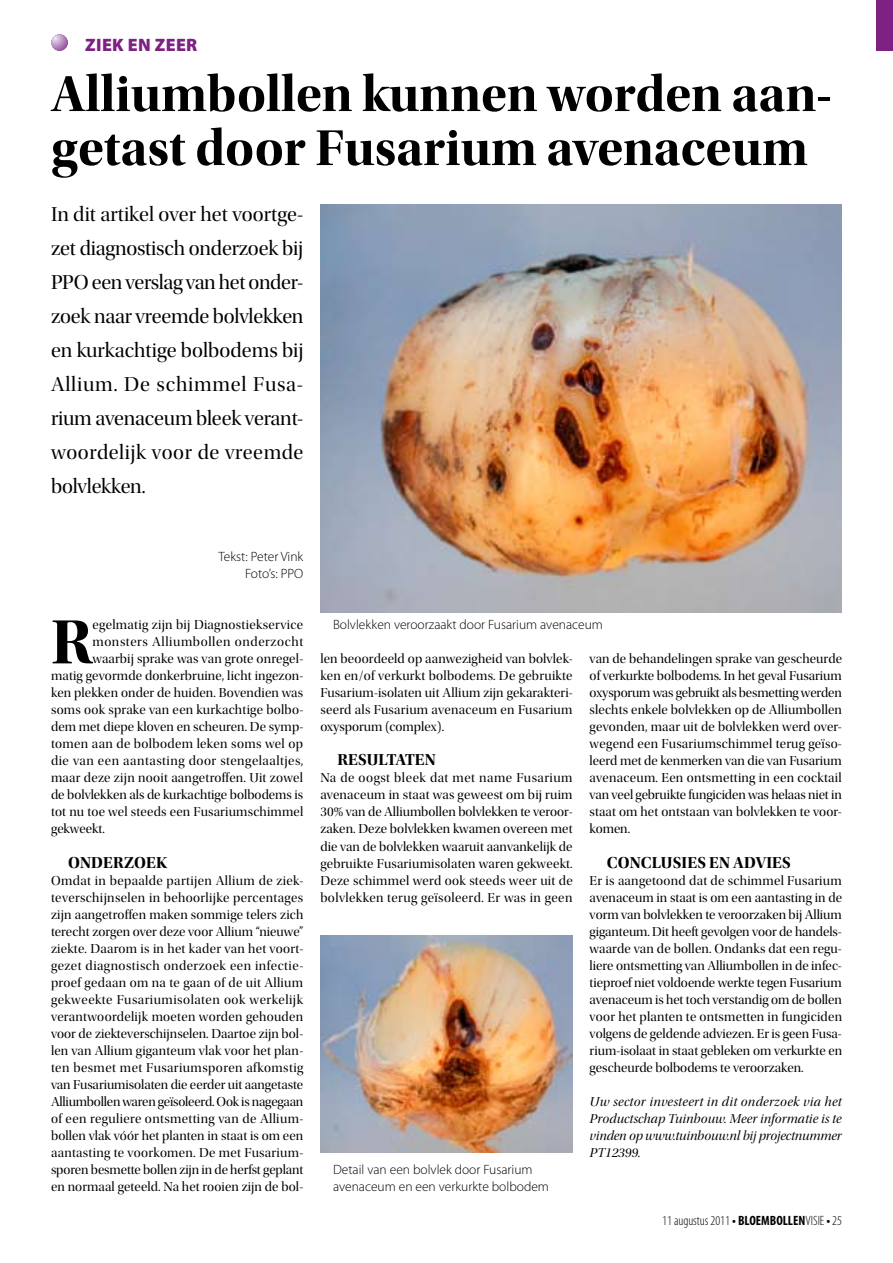
<style>
.page{position:relative;width:893px;height:1263px;background:#fff}
.page>*{position:absolute;margin:0;border:0;box-sizing:border-box;transform-origin:0 0}
.t1{font:65.1px "Utopia Std Bold Disp";color:#000}
.t2{font:52.5px/54px "Utopia Std Bold Disp";color:#000}
.t3{font:21px/34px "Utopia Std Disp";color:#000;text-align:justify}
.t4{font:900 18px "Myriad Pro";letter-spacing:.02em;color:#7d2182}
.t5{font:16.5px "Utopia Std Bold Disp";letter-spacing:.01em;color:#000}
.t6{font:13.5px/17px "Utopia Std Disp";letter-spacing:.01em;color:#000;text-align:justify}
.t7{font:300 13.5px/17px "Myriad Pro";color:#000;text-align:right}
.t8{font:13.5px/17px "Utopia Std Disp It";letter-spacing:-.005em;color:#000;text-align:justify}
.t9{font:13.5px "Utopia Std Disp";letter-spacing:.035em;color:#000}
.t10{font:300 condensed 13.5px "Myriad Pro";color:#000}
.t11{font:13.5px "Utopia Std Disp";letter-spacing:.045em;color:#000}
.s1{font-weight:700}
</style>
<div class="page">
<div style="left:876px;top:0;width:17px;height:51px;background:#7d2182"></div>
<svg style="left:51px;top:34px;width:17px;height:17px"></svg>
<img style="left:320px;top:935px;width:253px;height:217px">
<img style="left:320px;top:204px;width:522px;height:408px">
<h3 class="t4" style="left:85px;top:35px;width:114px">ZIEK EN ZEER</h3>
<h2 class="t2" style="left:51px;top:67px;width:782px">Alliumbollen kunnen worden aan&shy;getast door Fusarium avenaceum</h2>
<p class="t3" style="left:51px;top:198px;width:254px">In dit artikel over het voortge&shy;zet diagnostisch onderzoek bij PPO een verslag van het onder&shy;zoek naar vreemde bolvlekken en kurkachtige bolbodems bij Allium. De schimmel Fusa&shy;rium avenaceum bleek verant&shy;woordelijk voor de vreemde bolvlekken.</p>
<p class="t7" style="left:219px;top:549px;width:86px">Tekst: Peter Vink<br>Foto’s: PPO</p>
<h1 class="t1" style="left:51px;top:606px;width:43px">R</h1>
<p class="t6" style="left:92px;top:617px;width:212px">egelmatig zijn bij Diagnostiekservice</p>
<p class="t11" style="left:92px;top:635px;width:212px">monsters Alliumbollen onderzocht</p>
<p class="t6" style="left:92px;top:651px;width:212px">waarbij sprake was van grote onregel-</p>
<p class="t6" style="left:51px;top:668px;width:254px">matig gevormde donkerbruine, licht ingezon-</p>
<p class="t6" style="left:51px;top:685px;width:254px">ken plekken onder de huiden. Bovendien was</p>
<p class="t6" style="left:51px;top:702px;width:254px">soms ook sprake van een kurkachtige bolbo-</p>
<p class="t6" style="left:51px;top:719px;width:254px">dem met diepe kloven en scheuren. De symp-</p>
<p class="t6" style="left:51px;top:736px;width:254px">tomen aan de bolbodem leken soms wel op</p>
<p class="t9" style="left:51px;top:754px;width:254px">die van een aantasting door stengelaaltjes,</p>
<p class="t6" style="left:51px;top:770px;width:254px">maar deze zijn nooit aangetroffen. Uit zowel</p>
<p class="t6" style="left:51px;top:787px;width:254px">de bolvlekken als de kurkachtige bolbodems is</p>
<p class="t6" style="left:51px;top:804px;width:254px">tot nu toe wel steeds een Fusariumschimmel</p>
<p class="t6" style="left:51px;top:821px;width:55px">gekweekt.</p>
<p class="t5" style="left:68px;top:853px;width:101px">Onderzoek</p>
<p class="t6" style="left:51px;top:872px;width:254px">Omdat in bepaalde partijen Allium de ziek&shy;teverschijnselen in behoorlijke percentages zijn aangetroffen maken sommige telers zich terecht zorgen over deze voor Allium “nieuwe” ziekte. Daarom is in het kader van het voort&shy;gezet diagnostisch onderzoek een infectie&shy;proef gedaan om na te gaan of de uit Allium gekweekte Fusariumisolaten ook werkelijk verantwoordelijk moeten worden gehouden voor de ziekteverschijnselen. Daartoe zijn bol&shy;len van Allium giganteum vlak voor het plan&shy;ten besmet met Fusariumsporen afkomstig van Fusariumisolaten die eerder uit aangetaste Alliumbollen waren geïsoleerd. Ook is nagegaan of een reguliere ontsmetting van de Allium&shy;bollen vlak vóór het planten in staat is om een aantasting te voorkomen. De met Fusarium&shy;sporen besmette bollen zijn in de herfst geplant en normaal geteeld. Na het rooien zijn de bol-</p>
<p class="t7" style="left:333px;top:617px;width:271px">Bolvlekken veroorzaakt door Fusarium avenaceum</p>
<p class="t6" style="left:320px;top:651px;width:254px">len beoordeeld op aanwezigheid van bolvlek&shy;ken en/of verkurkt bolbodems. De gebruikte Fusarium-isolaten uit Allium zijn gekarakteri&shy;seerd als Fusarium avenaceum en Fusarium oxysporum (complex).</p>
<p class="t5" style="left:337px;top:751px;width:100px">Resultaten</p>
<p class="t6" style="left:320px;top:770px;width:254px">Na de oogst bleek dat met name Fusarium avenaceum in staat was geweest om bij ruim 30% van de Alliumbollen bolvlekken te veroor&shy;zaken. Deze bolvlekken kwamen overeen met die van de bolvlekken waaruit aanvankelijk de gebruikte Fusariumisolaten waren gekweekt.<br>Deze schimmel werd ook steeds weer uit de bolvlekken terug geïsoleerd. Er was in geen</p>
<p class="t7" style="left:333px;top:1161px;width:217px;text-align:left">Detail van een bolvlek door Fusarium avenaceum en een verkurkte bolbodem</p>
<p class="t6" style="left:590px;top:651px;width:254px">van de behandelingen sprake van gescheurde of verkurkte bolbodems. In het geval Fusarium oxysporum was gebruikt als besmetting werden slechts enkele bolvlekken op de Alliumbollen gevonden, maar uit de bolvlekken werd over&shy;wegend een Fusariumschimmel terug geïso&shy;leerd met de kenmerken van die van Fusarium avenaceum. Een ontsmetting in een cocktail van veel gebruikte fungiciden was helaas niet in staat om het ontstaan van bolvlekken te voor&shy;komen.</p>
<p class="t5" style="left:607px;top:853px;width:186px">Conclusies en advies</p>
<p class="t6" style="left:590px;top:872px;width:254px">Er is aangetoond dat de schimmel Fusarium avenaceum in staat is om een aantasting in de vorm van bolvlekken te veroorzaken bij Allium giganteum. Dit heeft gevolgen voor de handels&shy;waarde van de bollen. Ondanks dat een regu&shy;liere ontsmetting van Alliumbollen in de infec&shy;tieproef niet voldoende werkte tegen Fusarium avenaceum is het toch verstandig om de bollen voor het planten te ontsmetten in fungiciden volgens de geldende adviezen. Er is geen Fusa&shy;rium-isolaat in staat gebleken om verkurkte en gescheurde bolbodems te veroorzaken.</p>
<p class="t8" style="left:590px;top:1093px;width:254px">Uw sector investeert in dit onderzoek via het Productschap Tuinbouw. Meer informatie is te vinden op www.tuinbouw.nl bij projectnummer PT12399.</p>
<p class="t10" style="left:662px;top:1213px;width:181px">11 augustus 2011 <span class="s1">• BLOEMBOLLEN</span>VISIE<span class="s1">•</span>25</p>
</div>
